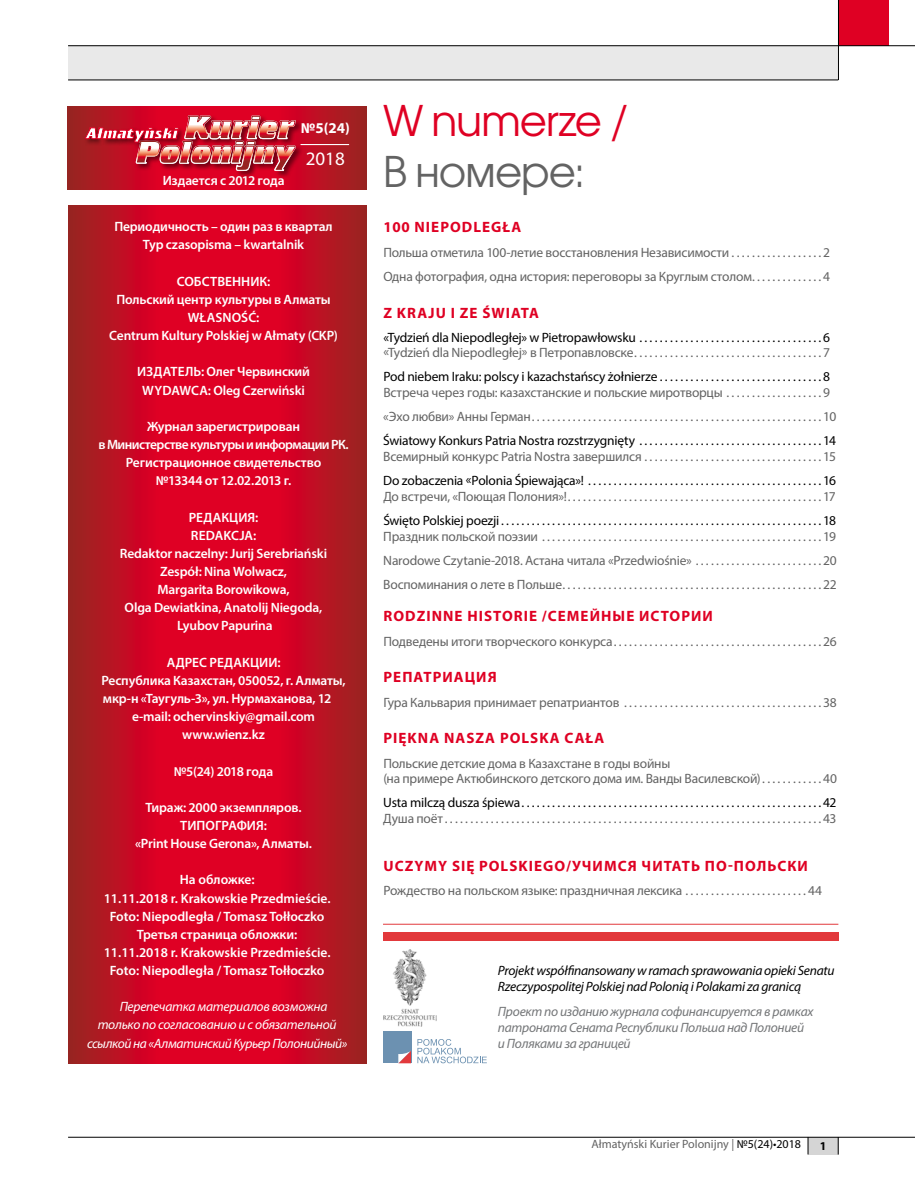
<style>
.page{position:relative;width:915px;height:1191px;background:#fff}
.page>*{position:absolute;margin:0;border:0;box-sizing:border-box;transform-origin:0 0}
.t1{font:42px "DS Avant Garde";letter-spacing:-.02em;color:#df0023}
.t2{font:42px "DS Avant Garde";letter-spacing:-.02em;color:#636363}
.t3{font:19.05px "Myriad Pro";color:#fff}
.t4{font:700 15px "Myriad Pro";letter-spacing:.07em;color:#df0023}
.t5{font:700 15px "Myriad Pro";color:#fff}
.t6{font:13.5px/24.2px "Myriad Pro";letter-spacing:-.015em;color:#636363}
.t7{font:600 13.5px/18.1px "Myriad Pro";letter-spacing:-.01em;color:#fff;text-align:center}
.t8{font:13.5px "Myriad Pro";letter-spacing:-.015em;color:#000}
.t9{font:italic 13.5px/16.2px "Myriad Pro";letter-spacing:-.02em;color:#000}
.t10{font:italic 13.5px/16.2px "Myriad Pro";letter-spacing:-.02em;color:#737577}
.t11{font:italic 13.5px "Myriad Pro";letter-spacing:-.025em;color:#fff}
.t12{font:12px "Myriad Pro";color:#636363}
.t13{font:700 12px "Myriad Pro";color:#000}
.s1{color:#000}
</style>
<div class="page">
<svg style="left:68px;top:106px;width:298px;height:83px;background:#b12"></svg>
<svg style="left:68px;top:206px;width:298px;height:857px;background:#c80a23"></svg>
<hr style="left:300px;top:144px;width:49px;height:1px;background:#fff">
<img style="left:383px;top:950px;width:53px;height:77px">
<div style="left:383px;top:1031px;width:28px;height:32px;background:#6c91b1"></div>
<svg style="left:398px;top:1051px;width:13px;height:12px"></svg>
<svg style="left:417px;top:1039px;width:69px;height:24px"></svg>
<div style="left:383px;top:932px;width:455px;height:8px;background:#e2393c"></div>
<hr style="left:383px;top:924px;width:455px;height:1px;background:#e2393c">
<div style="left:838px;top:0;width:50px;height:46px;background:#df0023"></div>
<div style="left:68px;top:46px;width:770px;height:34px;background:#e9e9e9"></div>
<hr style="left:68px;top:80px;width:770px;height:1px;background:#000">
<hr style="left:68px;top:45px;width:846px;height:1px;background:#000">
<hr style="left:837px;top:0;width:1px;height:80px;background:#000">
<div style="left:807px;top:1137px;width:31px;height:17px;background:#d5d5d5"></div>
<svg style="left:807px;top:1138px;width:1px;height:16px"></svg>
<svg style="left:837px;top:1138px;width:1px;height:16px"></svg>
<hr style="left:68px;top:1137px;width:846px;height:1px;background:#000">
<div style="left:135px;top:114px;width:168px;height:64px;background:#000;opacity:.5"></div>
<div style="left:84px;top:126px;width:20px;height:20px;background:#a22022"></div>
<svg style="left:85px;top:115px;width:211px;height:57px;background:#c9424e"></svg>
<p class="t7" style="left:163px;top:171px;width:123px">Издается с 2012 года</p>
<p class="t5" style="left:301px;top:118px;width:50px">№5(24)</p>
<h2 class="t3" style="left:306px;top:147px;width:40px">2018</h2>
<p class="t7" style="left:114px;top:217px;width:220px">Периодичность – один раз в квартал<br>Typ czasopisma – kwartalnik</p>
<p class="t7" style="left:109px;top:272px;width:230px">СОБСТВЕННИК:<br>Польский центр культуры в Алматы<br>WŁASNOŚĆ:<br>Centrum Kultury Polskiej w Ałmaty (CKP)</p>
<p class="t7" style="left:137px;top:362px;width:174px">ИЗДАТЕЛЬ: Олег Червинский<br>WYDAWCA: Oleg Czerwiński</p>
<p class="t7" style="left:98px;top:417px;width:251px">Журнал зарегистрирован<br>в Министерстве культуры и информации РК.<br>Регистрационное свидетельство<br>№13344 от 12.02.2013 г.</p>
<p class="t7" style="left:120px;top:507px;width:209px">PЕДАКЦИЯ:<br>REDAKCJA:<br>Redaktor naczelny: Jurij Serebriański<br>Zespół: Nina Wolwacz,<br>Margarita Borowikowa,<br>Olga Dewiatkina, Anatolij Niegoda,<br>Lyubov Papurina</p>
<p class="t7" style="left:167px;top:652px;width:115px">AДРЕС РЕДАКЦИИ:</p>
<p class="t7" style="left:101px;top:671px;width:246px">Республика Казахстан, 050052, г. Алматы,</p>
<p class="t7" style="left:103px;top:689px;width:230px">мкр-н «Таугуль-3», ул. Нурмаханова, 12</p>
<p class="t7" style="left:132px;top:707px;width:184px">e-mail: ochervinskiy@gmail.com</p>
<p class="t7" style="left:182px;top:725px;width:84px">www.wienz.kz</p>
<p class="t7" style="left:174px;top:761px;width:101px">№5(24) 2018 года</p>
<p class="t7" style="left:135px;top:798px;width:178px">Тираж: 2000 экземпляров.<br>ТИПОГРАФИЯ:<br>«Print House Gerona», Aлматы.</p>
<p class="t7" style="left:104px;top:870px;width:228px">На обложке:<br>11.11.2018 r. Krakowskie Przedmieście.<br>Foto: Niepodległa / Tomasz Tołłoczko<br>Третья страница обложки:<br>11.11.2018 r. Krakowskie Przedmieście.<br>Foto: Niepodległa / Tomasz Tołłoczko</p>
<p class="t11" style="left:120px;top:998px;width:209px">Перепечатка материалов возможна</p>
<p class="t11" style="left:98px;top:1016px;width:240px">только по согласованию и с обязательной</p>
<p class="t11" style="left:87px;top:1034px;width:262px">ссылкой на «Алматинский Курьер Полонийный»</p>
<h1 class="t1" style="left:383px;top:97px;width:247px">W numerze /</h1>
<h1 class="t2" style="left:383px;top:148px;width:204px">В номере:</h1>
<p class="t4" style="left:383px;top:218px;width:139px">100 NIEPODLEGŁA</p>
<p class="t6" style="left:383px;top:240px;width:448px">Польша отметила 100-летие восстановления Независимости . . . . . . . . . . . . . . . . . 2<br>Одна фотография, одна история: переговоры за Круглым столом . . . . . . . . . . . . . 4</p>
<p class="t4" style="left:383px;top:303px;width:157px">Z KRAJU I ZE ŚWIATA</p>
<p class="t8" style="left:383px;top:329px;width:448px">«Tydzień dla Niepodległej» w Pietropawłowsku . . . . . . . . . . . . . . . . . . . . . . . . . . . . . . . . . . . 6</p>
<p class="t6" style="left:383px;top:340px;width:448px">«Tydzień dla Niepodległej» в Петропавловске . . . . . . . . . . . . . . . . . . . . . . . . . . . . . . . . . . . . 7</p>
<p class="t8" style="left:383px;top:368px;width:448px">Pod niebem Iraku: polscy i kazachstańscy żołnierze . . . . . . . . . . . . . . . . . . . . . . . . . . . . . . . 8</p>
<p class="t6" style="left:383px;top:380px;width:454px">Встреча через годы: казахстанские и польские миротворцы . . . . . . . . . . . . . . . . . . 9 «Эхо любви» Анны Герман . . . . . . . . . . . . . . . . . . . . . . . . . . . . . . . . . . . . . . . . . . . . . . . . . . . . . . . . 10</p>
<p class="t8" style="left:383px;top:432px;width:454px">Światowy Konkurs Patria Nostra rozstrzygnięty . . . . . . . . . . . . . . . . . . . . . . . . . . . . . . . . . . . 14</p>
<p class="t6" style="left:383px;top:444px;width:454px">Всемирный конкурс Patria Nostra завершился . . . . . . . . . . . . . . . . . . . . . . . . . . . . . . . . . . 15</p>
<p class="t8" style="left:383px;top:472px;width:454px">Do zobaczenia «Polonia Śpiewająca»! . . . . . . . . . . . . . . . . . . . . . . . . . . . . . . . . . . . . . . . . . . . . . 16</p>
<p class="t6" style="left:383px;top:484px;width:454px">До встречи, «Поющая Полония»! . . . . . . . . . . . . . . . . . . . . . . . . . . . . . . . . . . . . . . . . . . . . . . . . . 17</p>
<p class="t8" style="left:383px;top:512px;width:454px">Święto Polskiej poezji . . . . . . . . . . . . . . . . . . . . . . . . . . . . . . . . . . . . . . . . . . . . . . . . . . . . . . . . . . . . . . 18</p>
<p class="t6" style="left:383px;top:524px;width:455px;text-align:justify">Праздник польской поэзии . . . . . . . . . . . . . . . . . . . . . . . . . . . . . . . . . . . . . . . . . . . . . . . . . . . . . . 19<br>Narodowe Czytanie-2018. Астана читала «Przedwiośnie» . . . . . . . . . . . . . . . . . . . . . . . . 20<br>Воспоминания о лете в Польше . . . . . . . . . . . . . . . . . . . . . . . . . . . . . . . . . . . . . . . . . . . . . . . . . . 22</p>
<p class="t4" style="left:383px;top:606px;width:331px">RODZINNE HISTORIE /СЕМЕЙНЫЕ ИСТОРИИ</p>
<p class="t6" style="left:383px;top:628px;width:454px">Подведены итоги творческого конкурса . . . . . . . . . . . . . . . . . . . . . . . . . . . . . . . . . . . . . . . . 26</p>
<p class="t4" style="left:383px;top:667px;width:115px">РЕПАТРИАЦИЯ</p>
<p class="t6" style="left:383px;top:689px;width:455px">Гура Кальвария принимает репатриантов . . . . . . . . . . . . . . . . . . . . . . . . . . . . . . . . . . . . . . 38</p>
<p class="t4" style="left:383px;top:728px;width:222px">PIĘKNA NASZA POLSKA CAŁA</p>
<p class="t6" style="left:383px;top:755px;width:455px;line-height:15.6px">Польские детские дома в Казахстане в годы войны<br>(на примере Актюбинского детского дома им. Ванды Василевской) . . . . . . . . . . . 40</p>
<p class="t8" style="left:383px;top:794px;width:454px">Usta milczą dusza śpiewa . . . . . . . . . . . . . . . . . . . . . . . . . . . . . . . . . . . . . . . . . . . . . . . . . . . . . . . . . . 42</p>
<p class="t6" style="left:383px;top:806px;width:454px">Душа поёт . . . . . . . . . . . . . . . . . . . . . . . . . . . . . . . . . . . . . . . . . . . . . . . . . . . . . . . . . . . . . . . . . . . . . . . . . 43</p>
<p class="t4" style="left:383px;top:856px;width:426px">UCZYMY SIĘ POLSKIEGO/УЧИМСЯ ЧИТАТЬ ПО-ПОЛЬСКИ</p>
<p class="t6" style="left:383px;top:878px;width:440px">Рождество на польском языке: праздничная лексика . . . . . . . . . . . . . . . . . . . . . . . . 44</p>
<p class="t9" style="left:497px;top:962px;width:338px">Projekt współfinansowany w ramach sprawowania opieki Senatu<br>Rzeczypospolitej Polskiej nad Polonią i Polakami za granicą</p>
<p class="t10" style="left:497px;top:1003px;width:317px">Проект по изданию журнала софинансируется в рамках патроната Сената Республики Польша над Полонией и Поляками за границей</p>
<p class="t12" style="left:591px;top:1136px;width:211px">Ałmatyński Kurier Polonijny | <span class="s1">№5(24)•2018</span></p>
<p class="t13" style="left:819px;top:1137px;width:8px">1</p>
</div>
